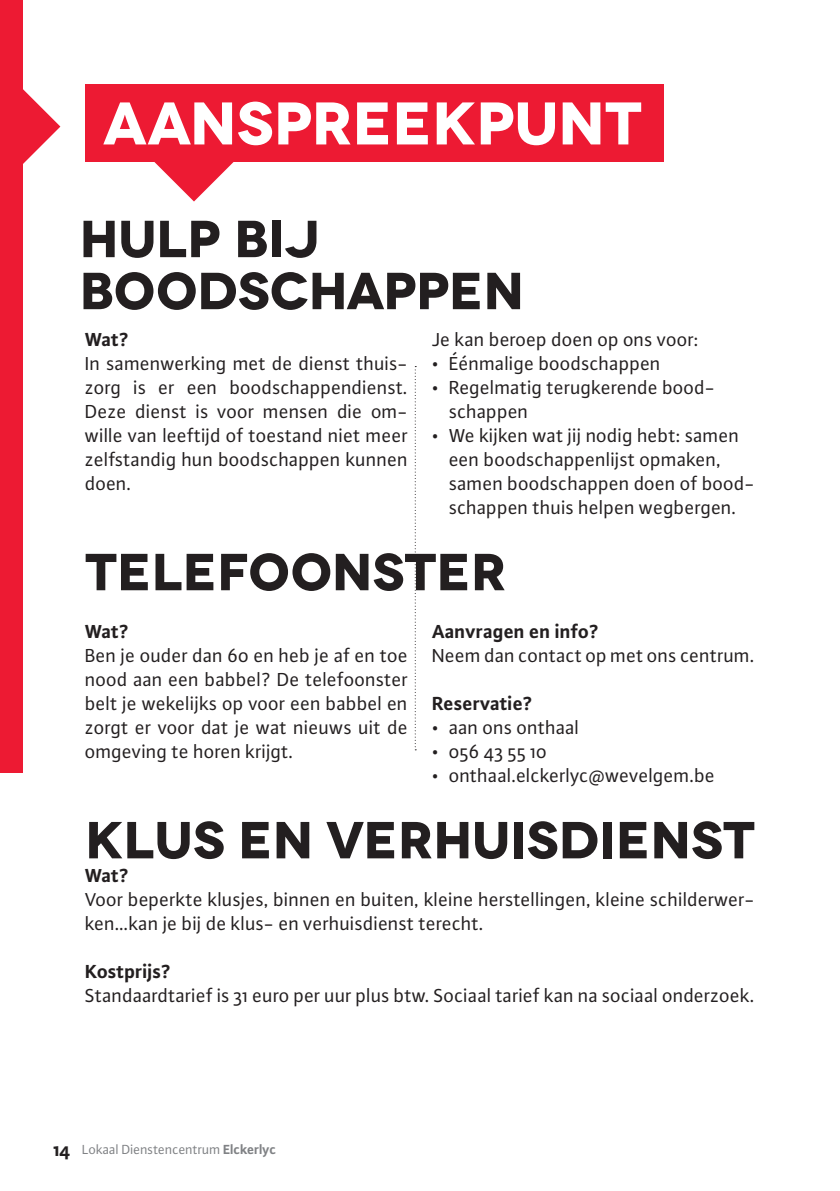
<style>
.page{position:relative;width:840px;height:1191px;background:#fff}
.page>*{position:absolute;margin:0;border:0;box-sizing:border-box;transform-origin:0 0}
.t1{font:700 60px "Novecentowide";color:#fff}
.t2{font:700 52px/52px "Novecentowide";color:#231f20}
.t3{font:20px/24px "Plus Sans Pro";color:#231f20}
.t4{font:700 20px "Plus Sans Pro";color:#231f20}
.t5{font:14px "Plus Sans Pro";letter-spacing:-.01em;color:#808285}
.s1{font-weight:700;font-size:20px;color:#231f20}
.s2{font-weight:700}
</style>
<div class="page">
<div style="left:0;top:0;width:23px;height:772px;background:#ed1a33"></div>
<svg style="left:23px;top:89px;width:37px;height:75px"></svg>
<svg style="left:414px;top:366px;width:2px;height:384px"></svg>
<div style="left:85px;top:84px;width:578px;height:77px;background:#ed1a33"></div>
<svg style="left:154px;top:161px;width:80px;height:40px"></svg>
<h1 class="t1" style="left:103px;top:86px;width:539px">AANSPREEKPUNT</h1>
<h2 class="t2" style="left:79px;top:213px;width:446px">HULP BIJ<br>BOODSCHAPPEN</h2>
<p class="t4" style="left:85px;top:324px;width:45px">Wat?</p>
<p class="t3" style="left:85px;top:351px;width:324px;text-align:justify">In samenwerking met de dienst thuis&shy;zorg is er een boodschappendienst.<br>Deze dienst is voor mensen die om&shy;wille van leeftijd of toestand niet meer zelfstandig hun boodschappen kunnen doen.</p>
<p class="t3" style="left:432px;top:327px;width:268px">Je kan beroep doen op ons voor:</p>
<p class="t3" style="left:432px;top:351px;width:230px">• Éénmalige boodschappen</p>
<p class="t3" style="left:449px;top:375px;width:267px;text-indent:-17px">• Regelmatig terugkerende bood&shy;schappen</p>
<p class="t3" style="left:449px;top:423px;width:307px;text-indent:-17px">• We kijken wat jij nodig hebt: samen een boodschappenlijst opmaken, samen boodschappen doen of bood&shy;schappen thuis helpen wegbergen.</p>
<h2 class="t2" style="left:85px;top:546px;width:422px">TELEFOONSTER</h2>
<p class="t4" style="left:85px;top:616px;width:45px">Wat?</p>
<p class="t3" style="left:85px;top:643px;width:324px;text-align:justify">Ben je ouder dan 60 en heb je af en toe nood aan een babbel? De telefoonster belt je wekelijks op voor een babbel en zorgt er voor dat je wat nieuws uit de omgeving te horen krijgt.</p>
<p class="t4" style="left:432px;top:616px;width:168px">Aanvragen en info?</p>
<p class="t3" style="left:432px;top:643px;width:324px">Neem dan contact op met ons centrum.</p>
<p class="t4" style="left:432px;top:688px;width:102px">Reservatie?</p>
<p class="t3" style="left:432px;top:714px;width:149px">• aan ons onthaal</p>
<p class="t3" style="left:432px;top:738px;width:117px">• 056 43 55 10</p>
<p class="t3" style="left:432px;top:762px;width:284px">• onthaal.elckerlyc@wevelgem.be</p>
<h2 class="t2" style="left:85px;top:814px;width:670px">KLUS EN VERHUISDIENST</h2>
<p class="t4" style="left:85px;top:860px;width:45px">Wat?</p>
<p class="t3" style="left:85px;top:887px;width:670px">Voor beperkte klusjes, binnen en buiten, kleine herstellingen, kleine schilderwer&shy;ken…kan je bij de klus- en verhuisdienst terecht.</p>
<p class="t4" style="left:85px;top:956px;width:88px">Kostprijs?</p>
<p class="t3" style="left:85px;top:983px;width:670px">Standaardtarief is 31 euro per uur plus btw. Sociaal tarief kan na sociaal onderzoek.</p>
<p class="t5" style="left:53px;top:1140px;width:224px"><span class="s1">14</span> Lokaal Dienstencentrum <span class="s2">Elckerlyc</span></p>
</div>
